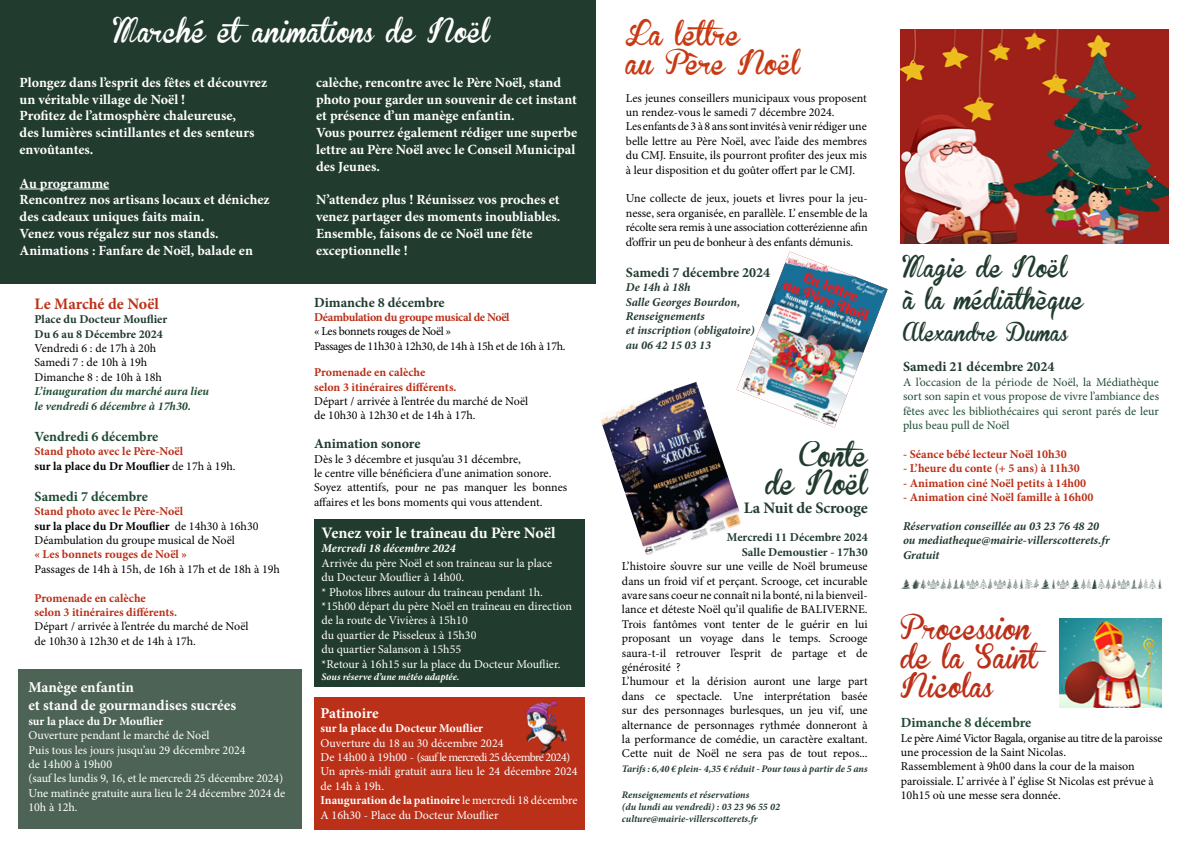
<style>
.page{position:relative;width:1191px;height:842px;background:#fff}
.page>*{position:absolute;margin:0;border:0;box-sizing:border-box;transform-origin:0 0}
.t1{font:24px/28.8px "Brannboll Fet";color:#bb3019}
.t2{font:24px "Brannboll Fet";color:#fff}
.t3{font:24px/28.8px "Brannboll Fet";color:#c83a14}
.t4{font:24px/28.8px "Brannboll Fet";letter-spacing:-.01em;color:#213b2e;text-align:right}
.t5{font:21px/32px "Brannboll Fet";color:#213b2e}
.t6{font:18px "Brannboll Fet";color:#213b2e}
.t7{font:700 16px "Minion Pro";letter-spacing:-.005em;color:#fff}
.t8{font:700 16px "Minion Pro";letter-spacing:-.01em;color:#213b2e}
.t9{font:700 16px "Minion Pro";color:#bd3118}
.t10{font:700 15px/18px "Minion Pro";color:#fff}
.t11{font:700 14px/16.8px "Minion Pro";color:#fff}
.t12{font:700 14px "Minion Pro";color:#213b2e}
.t13{font:700 14px "Minion Pro";color:#1e4a33}
.t14{font:12px/14.4px "Minion Pro";letter-spacing:-.005em;color:#000}
.t15{font:12px/14.4px "Minion Pro";color:#fff}
.t16{font:700 12px/14.4px "Minion Pro";color:#bb3019}
.t17{font:italic 700 12px/14.4px "Minion Pro";color:#213b2e}
.t18{font:12px/14.4px "Minion Pro";color:#214d36;text-align:justify}
.t19{font:700 12px/14.4px "Minion Pro";color:#213b2e}
.t20{font:12px/14.4px "Minion Pro";letter-spacing:-.03em;color:#000}
.t21{font:italic 700 12px/14.4px "Minion Pro";letter-spacing:-.005em;color:#1e4a33}
.t22{font:700 12px "Minion Pro";color:#fff}
.t23{font:700 12px "Minion Pro";letter-spacing:-.035em;color:#bb3019}
.t24{font:12px "Merry Christmas Trees";color:#213b2e}
.t25{font:italic 700 12px "Minion Pro";color:#fff}
.t26{font:italic 700 10px/12px "Minion Pro";color:#213b2e}
.t27{font:italic 700 10px "Minion Pro";color:#fff}
.s1{color:#000}
.s2{font-weight:400;color:#000}
.s3{font-weight:700;color:#bb3019}
.s4{font-weight:700}
</style>
<div class="page">
<div style="left:314px;top:697px;width:270px;height:132px;background:#bb3019"></div>
<div style="left:0;top:0;width:595px;height:275px;background:#213b2e"></div>
<div style="left:0;top:12px;width:595px;height:271px;background:#213b2e"></div>
<hr style="left:20px;top:189px;width:89px;height:1px;background:#fff">
<div style="left:18px;top:669px;width:284px;height:160px;background:#4d6356"></div>
<img style="left:1059px;top:618px;width:102px;height:89px">
<img style="left:900px;top:30px;width:268px;height:214px">
<img style="left:739px;top:252px;width:148px;height:175px">
<img style="left:601px;top:382px;width:142px;height:173px">
<img style="left:526px;top:700px;width:41px;height:56px">
<div style="left:314px;top:519px;width:270px;height:168px;background:#213b2e"></div>
<h1 class="t2" style="left:114px;top:19px;width:377px">Marché etanimations de Noël</h1>
<p class="t11" style="left:20px;top:74px;width:249px">Plongez dans l’esprit des fêtes et découvrez un véritable village de Noël !<br>Profitez de l’atmosphère chaleureuse,<br>des lumières scintillantes et des senteurs envoûtantes.</p>
<p class="t11" style="left:20px;top:175px;width:252px">Au programme<br>Rencontrez nos artisans locaux et dénichez des cadeaux uniques faits main.<br>Venez vous régalez sur nos stands.<br>Animations : Fanfare de Noël, balade en</p>
<p class="t11" style="left:316px;top:74px;width:263px">calèche, rencontre avec le Père Noël, stand photo pour garder un souvenir de cet instant et présence d’un manège enfantin.<br>Vous pourrez également rédiger une superbe lettre au Père Noël avec le Conseil Municipal des Jeunes.</p>
<p class="t11" style="left:316px;top:191px;width:246px">N’attendez plus ! Réunissez vos proches et venez partager des moments inoubliables.<br>Ensemble, faisons de ce Noël une fête exceptionnelle !</p>
<h3 class="t9" style="left:35px;top:292px;width:126px">Le Marché de Noël</h3>
<p class="t19" style="left:35px;top:312px;width:134px">Place du Docteur Mouflier<br>Du 6 au 8 Décembre 2024</p>
<p class="t14" style="left:35px;top:341px;width:129px">Vendredi 6 : de 17h à 20h<br>Samedi 7 : de 10h à 19h<br>Dimanche 8 : de 10h à 18h</p>
<p class="t21" style="left:35px;top:384px;width:176px">L’inauguration du marché aura lieu le vendredi 6 décembre à 17h30.</p>
<p class="t13" style="left:35px;top:426px;width:125px">Vendredi 6 décembre</p>
<p class="t16" style="left:35px;top:444px;width:203px">Stand photo avec le Père-Noël<br><span class="s1">sur la place du Dr Mouflier</span> <span class="s2">de 17h à 19h.</span></p>
<p class="t13" style="left:35px;top:486px;width:115px">Samedi 7 décembre</p>
<p class="t14" style="left:35px;top:504px;width:225px"><span class="s3">Stand photo avec le Père-Noël<br></span><span class="s4">sur la place du Dr Mouflier</span> de 14h30 à 16h30<br>Déambulation du groupe musical de Noël</p>
<p class="t16" style="left:35px;top:547px;width:154px">« Les bonnets rouges de Noël »</p>
<p class="t14" style="left:35px;top:562px;width:247px">Passages de 14h à 15h, de 16h à 17h et de 18h à 19h</p>
<p class="t16" style="left:35px;top:590px;width:144px">Promenade en calèche<br>selon 3 itinéraires différents.</p>
<p class="t14" style="left:35px;top:619px;width:215px">Départ / arrivée à l’entrée du marché de Noël de 10h30 à 12h30 et de 14h à 17h.</p>
<p class="t10" style="left:28px;top:678px;width:209px">Manège enfantin<br>et stand de gourmandises sucrées</p>
<p class="t22" style="left:28px;top:712px;width:136px">sur la place du Dr Mouflier</p>
<p class="t15" style="left:28px;top:728px;width:258px">Ouverture pendant le marché de Noël<br>Puis tous les jours jusqu’au 29 décembre 2024<br>de 14h00 à 19h00<br>(sauf les lundis 9, 16, et le mercredi 25 décembre 2024)<br>Une matinée gratuite aura lieu le 24 décembre 2024 de 10h à 12h.</p>
<p class="t12" style="left:314px;top:292px;width:132px">Dimanche 8 décembre</p>
<p class="t23" style="left:314px;top:309px;width:197px">Déambulation du groupe musical de Noël</p>
<p class="t20" style="left:314px;top:324px;width:253px">« Les bonnets rouges de Noël »<br>Passages de 11h30 à 12h30, de 14h à 15h et de 16h à 17h.</p>
<p class="t16" style="left:314px;top:365px;width:144px">Promenade en calèche<br>selon 3 itinéraires différents.</p>
<p class="t14" style="left:314px;top:394px;width:215px">Départ / arrivée à l’entrée du marché de Noël de 10h30 à 12h30 et de 14h à 17h.</p>
<p class="t12" style="left:314px;top:434px;width:108px">Animation sonore</p>
<p class="t14" style="left:314px;top:452px;width:255px">Dès le 3 décembre et jusqu’au 31 décembre,<br>le centre ville bénéficiera d’une animation sonore.<br>Soyez attentifs, pour ne pas manquer les bonnes affaires et les bons moments qui vous attendent.</p>
<h3 class="t7" style="left:321px;top:522px;width:235px">Venez voir le traîneau du Père Noël</h3>
<p class="t25" style="left:321px;top:540px;width:136px">Mercredi 18 décembre 2024</p>
<p class="t15" style="left:321px;top:556px;width:252px">Arrivée du père Noël et son traineau sur la place<br>du Docteur Mouflier à 14h00.<br>* Photos libres autour du traîneau pendant 1h. *15h00 départ du père Noël en traîneau en direction de la route de Vivières à 15h10<br>du quartier de Pisseleux à 15h30<br>du quartier Salanson à 15h55<br>*Retour à 16h15 sur la place du Docteur Mouflier.</p>
<p class="t27" style="left:321px;top:669px;width:139px">Sous réserve d’une météo adaptée.</p>
<p class="t10" style="left:320px;top:704px;width:59px">Patinoire</p>
<p class="t22" style="left:320px;top:720px;width:164px">sur la place du Docteur Mouflier</p>
<p class="t15" style="left:320px;top:735px;width:258px">Ouverture du 18 au 30 décembre 2024<br>De 14h00 à 19h00 - (sauf le mercredi 25 décembre 2024)<br>Un après-midi gratuit aura lieu le 24 décembre 2024 de 14h à 19h.<br><span class="s4">Inauguration de la patinoire</span> le mercredi 18 décembre A 16h30 - Place du Docteur Mouflier</p>
<h1 class="t3" style="left:626px;top:21px;width:176px">La lettre<br>au Père Noël</h1>
<p class="t14" style="left:626px;top:91px;width:243px">Les jeunes conseillers municipaux vous proposent un rendez-vous le samedi 7 décembre 2024.<br>Les enfants de 3 à 8 ans sont invités à venir rédiger une belle lettre au Père Noël, avec l’aide des membres du CMJ. Ensuite, ils pourront profiter des jeux mis à leur disposition et du goûter offert par le CMJ.</p>
<p class="t14" style="left:626px;top:191px;width:243px;text-align:justify">Une collecte de jeux, jouets et livres pour la jeu&shy;nesse, sera organisée, en parallèle. L’ ensemble de la récolte sera remis à une association cotterézienne afin d’offrir un peu de bonheur à des enfants démunis.</p>
<p class="t12" style="left:626px;top:262px;width:146px">Samedi 7 décembre 2024</p>
<p class="t17" style="left:626px;top:280px;width:130px">De 14h à 18h<br>Salle Georges Bourdon,<br>Renseignements<br>et inscription (obligatoire) au 06 42 15 03 13</p>
<h1 class="t4" style="left:765px;top:442px;width:108px">Conte de Noël</h1>
<h3 class="t8" style="left:744px;top:496px;width:125px">La Nuit de Scrooge</h3>
<p class="t19" style="left:727px;top:530px;width:142px;text-align:right">Mercredi 11 Décembre 2024<br>Salle Demoustier - 17h30</p>
<p class="t14" style="left:622px;top:559px;width:247px">L’histoire s’ouvre sur une veille de Noël brumeuse dans un froid vif et perçant. Scrooge, cet incurable avare sans coeur ne connaît ni la bonté, ni la bienveil&shy;lance et déteste Noël qu’il qualifie de BALIVERNE.<br>Trois fantômes vont tenter de le guérir en lui proposant un voyage dans le temps. Scrooge saura-t-il retrouver l’esprit de partage et de générosité ?<br>L’humour et la dérision auront une large part dans ce spectacle. Une interprétation basée sur des personnages burlesques, un jeu vif, une alternance de personnages rythmée donneront à la performance de comédie, un caractère exaltant.<br>Cette nuit de Noël ne sera pas de tout repos...</p>
<p class="t26" style="left:622px;top:762px;width:247px">Tarifs : 6,40 € plein- 4,35 € réduit - Pour tous à partir de 5 ans</p>
<p class="t26" style="left:622px;top:789px;width:159px">Renseignements et réservations<br>(du lundi au vendredi) : 03 23 96 55 02 culture@mairie-villerscotterets.fr</p>
<h2 class="t5" style="left:903px;top:253px;width:182px">Magie de Noël à la médiathèque</h2>
<h3 class="t6" style="left:903px;top:323px;width:166px">Alexandre Dumas</h3>
<p class="t12" style="left:903px;top:357px;width:153px">Samedi 21 décembre 2024</p>
<p class="t18" style="left:903px;top:375px;width:258px">A l’occasion de la période de Noël, la Médiathèque sort son sapin et vous propose de vivre l’ambiance des fêtes avec les bibliothécaires qui seront parés de leur plus beau pull de Noël</p>
<p class="t16" style="left:903px;top:446px;width:165px">- Séance bébé lecteur Noël 10h30</p>
<p class="t16" style="left:903px;top:461px;width:178px">- L’heure du conte (+ 5 ans) à 11h30</p>
<p class="t16" style="left:903px;top:475px;width:185px">- Animation ciné Noël petits à 14h00</p>
<p class="t16" style="left:903px;top:490px;width:192px">- Animation ciné Noël famille à 16h00</p>
<p class="t17" style="left:903px;top:518px;width:208px">Réservation conseillée au 03 23 76 48 20 ou mediatheque@mairie-villerscotterets.fr<br>Gratuit</p>
<p class="t24" style="left:901px;top:579px;width:263px">ERDGVHJDGFHGHBYSTEYGEBZNFBHGJHZFY</p>
<h1 class="t1" style="left:900px;top:616px;width:156px">Procession de la Saint<br>Nicolas</h1>
<p class="t13" style="left:900px;top:713px;width:132px">Dimanche 8 décembre</p>
<p class="t14" style="left:900px;top:730px;width:263px">Le père Aimé Victor Bagala, organise au titre de la paroisse une procession de la Saint Nicolas.<br>Rassemblement à 9h00 dans la cour de la maison paroissiale. L’ arrivée à l’ église St Nicolas est prévue à 10h15 où une messe sera donnée.</p>
</div>
